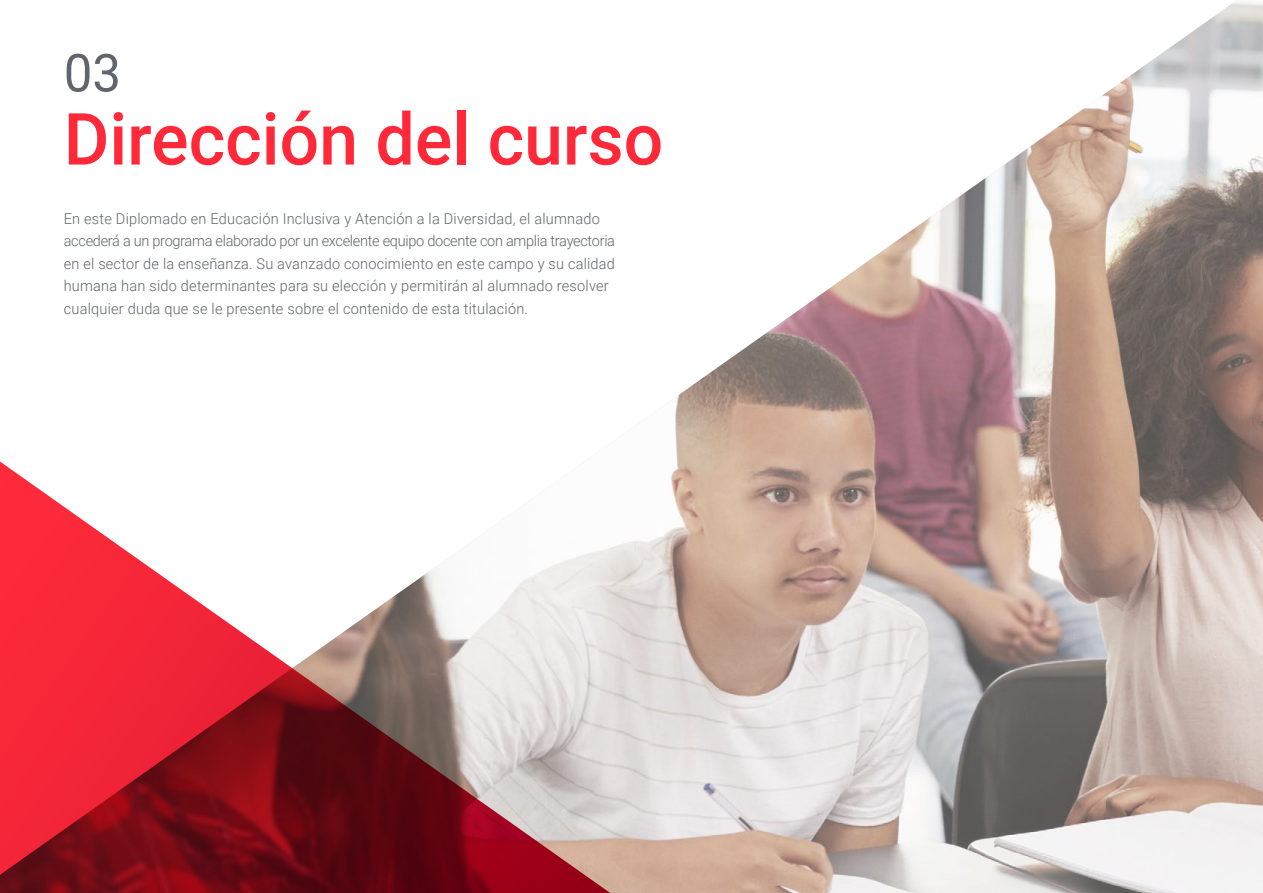
<style>
.page{position:relative;width:1263px;height:893px;background:#fff}
.page>*{position:absolute;margin:0;border:0;box-sizing:border-box;transform-origin:0 0}
.t1{font:500 72px "Roboto";color:#ff293a}
.t2{font:52.5px "Roboto";color:#61646a}
.t3{font:300 15px/22.5px "Roboto";letter-spacing:.015em;color:#61646a}
</style>
<div class="page">
<img style="left:640px;top:0;width:623px;height:893px">
<svg style="left:0;top:461px;width:640px;height:432px"></svg>
<h2 class="t2" style="left:64px;top:36px;width:59px">03</h2>
<h1 class="t1" style="left:64px;top:89px;width:601px">Dirección del curso</h1>
<p class="t3" style="left:64px;top:207px;width:553px">En este Diplomado en Educación Inclusiva y Atención a la Diversidad, el alumnado accederá a un programa elaborado por un excelente equipo docente con amplia trayectoria en el sector de la enseñanza. Su avanzado conocimiento en este campo y su calidad humana han sido determinantes para su elección y permitirán al alumnado resolver cualquier duda que se le presente sobre el contenido de esta titulación.</p>
</div>
